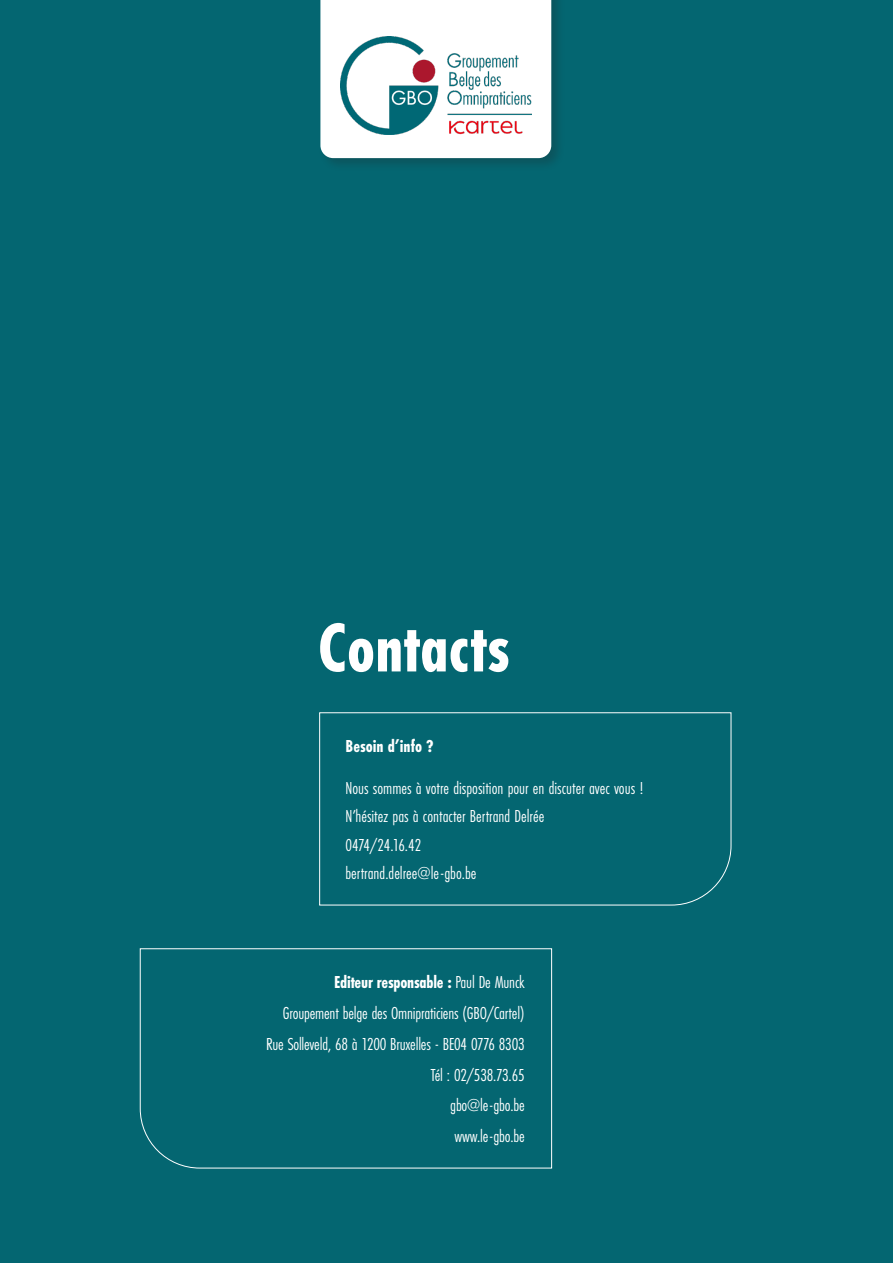
<style>
.page{position:relative;width:893px;height:1263px;background:#046671}
.page>*{position:absolute;margin:0;border:0;box-sizing:border-box;transform-origin:0 0}
.t1{font:700 72px "Futura PT Cond";color:#fff}
.t2{font:18px "Futura PT Cond";letter-spacing:-.01em;color:#fff}
.t3{font:700 18px "Futura PT Cond";letter-spacing:-.01em;color:#fff}
.s1{font-weight:400}
</style>
<div class="page">
<div style="left:318px;top:0;width:247px;height:172px;background:#231f20;opacity:.24"></div>
<svg style="left:320px;top:0;width:231px;height:158px"></svg>
<img style="left:340px;top:37px;width:192px;height:98px">
<div style="left:319px;top:712px;width:413px;height:194px;background:#046671"></div>
<div style="left:139px;top:948px;width:413px;height:221px;background:#046671"></div>
<p class="t1" style="left:317px;top:606px;width:194px">Contacts</p>
<p class="t3" style="left:346px;top:736px;width:90px">Besoin d’info ?</p>
<p class="t2" style="left:346px;top:777px;width:300px">Nous sommes à votre disposition pour en discuter avec vous !</p>
<p class="t2" style="left:346px;top:806px;width:200px">N’hésitez pas à contacter Bertrand Delrée</p>
<p class="t2" style="left:346px;top:834px;width:77px">0474/24.16.42</p>
<p class="t2" style="left:346px;top:863px;width:132px">bertrand.delree@le-gbo.be</p>
<p class="t3" style="left:334px;top:972px;width:192px">Editeur responsable : <span class="s1">Paul De Munck</span></p>
<p class="t2" style="left:283px;top:1003px;width:243px">Groupement belge des Omnipraticiens (GBO/Cartel)</p>
<p class="t2" style="left:266px;top:1033px;width:260px">Rue Solleveld, 68 à 1200 Bruxelles - BE04 0776 8303</p>
<p class="t2" style="left:431px;top:1064px;width:95px">Tél : 02/538.73.65</p>
<p class="t2" style="left:450px;top:1095px;width:76px">gbo@le-gbo.be</p>
<p class="t2" style="left:454px;top:1126px;width:72px">www.le-gbo.be</p>
</div>
